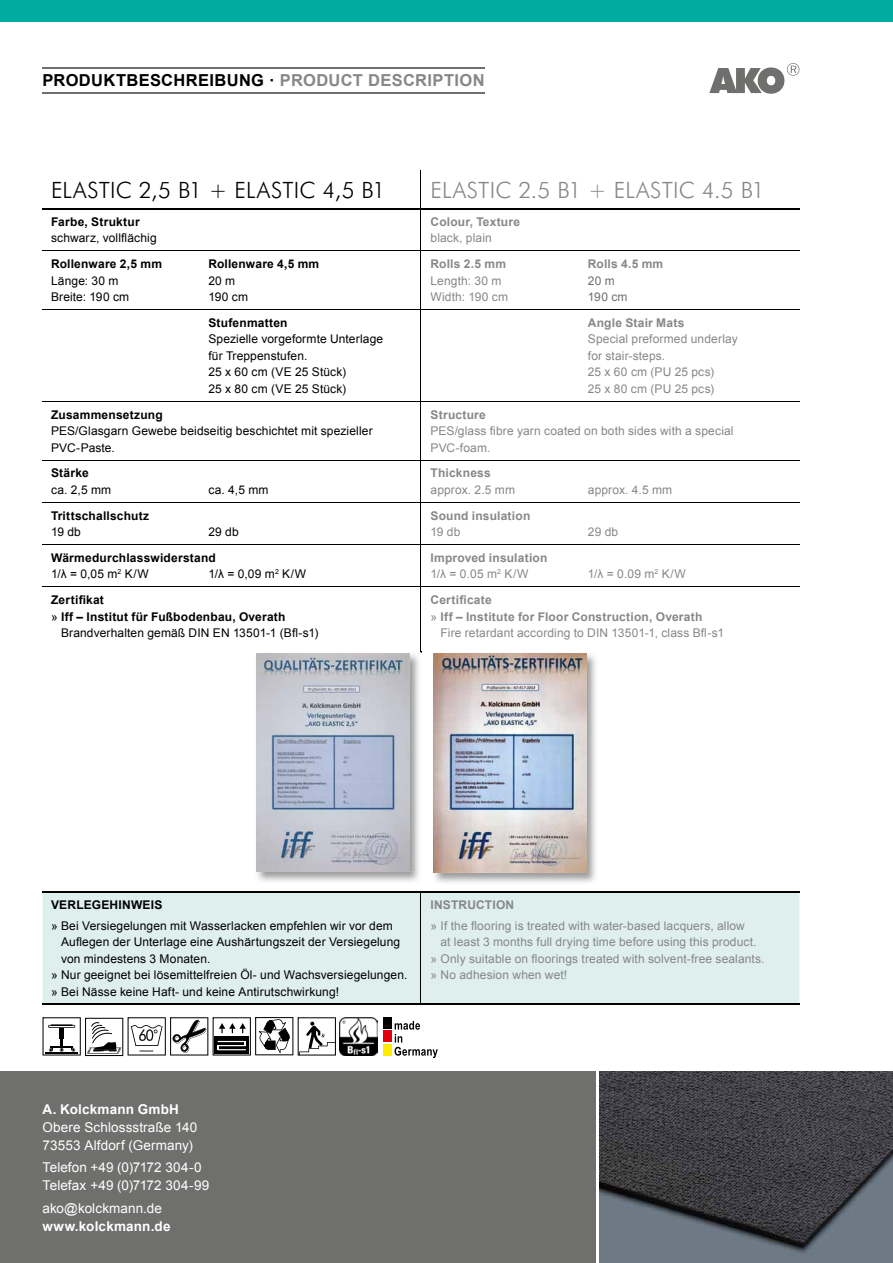
<style>
.page{position:relative;width:893px;height:1263px;background:#fff}
.page>*{position:absolute;margin:0;border:0;box-sizing:border-box;transform-origin:0 0}
.t1{font:300 22.5px "Futura BT";letter-spacing:.01em;color:#000}
.t2{font:300 22.5px "Futura BT";letter-spacing:.01em;color:#878786}
.t3{font:700 16.5px "Arial";letter-spacing:.02em;color:#000}
.t4{font:13.5px/18px "Arial";letter-spacing:.01em;color:#fff}
.t5{font:700 13.5px "Arial";letter-spacing:.015em;color:#fff}
.t6{font:12px/16.5px "Arial";letter-spacing:.01em;color:#000}
.t7{font:12px/16.5px "Arial";letter-spacing:.01em;color:#878786}
.t8{font:700 12px/16.5px "Arial";letter-spacing:.02em;color:#000}
.t9{font:700 12px/16.5px "Arial";letter-spacing:.015em;color:#878786}
.t10{font:12px "Arial";letter-spacing:.015em;color:#6f6f6e}
.s1{color:#878786}
.s2{font-weight:400}
</style>
<div class="page">
<div style="left:0;top:0;width:893px;height:21px;background:#00ab9f"></div>
<div style="left:43px;top:892px;width:756px;height:112px;background:#deefed"></div>
<hr style="left:43px;top:251px;width:378px;height:1px;background:#000">
<hr style="left:421px;top:251px;width:378px;height:1px;background:#000">
<hr style="left:43px;top:309px;width:378px;height:1px;background:#000">
<hr style="left:421px;top:309px;width:378px;height:1px;background:#000">
<hr style="left:43px;top:401px;width:378px;height:1px;background:#000">
<hr style="left:421px;top:401px;width:378px;height:1px;background:#000">
<hr style="left:43px;top:460px;width:378px;height:1px;background:#000">
<hr style="left:421px;top:460px;width:378px;height:1px;background:#000">
<hr style="left:43px;top:502px;width:378px;height:1px;background:#000">
<hr style="left:421px;top:502px;width:378px;height:1px;background:#000">
<hr style="left:43px;top:544px;width:378px;height:1px;background:#000">
<hr style="left:421px;top:544px;width:378px;height:1px;background:#000">
<hr style="left:43px;top:587px;width:378px;height:1px;background:#000">
<hr style="left:421px;top:587px;width:378px;height:1px;background:#000">
<hr style="left:43px;top:208px;width:378px;height:1px;background:#000">
<hr style="left:421px;top:208px;width:378px;height:1px;background:#000">
<hr style="left:43px;top:891px;width:378px;height:1px;background:#000">
<hr style="left:421px;top:891px;width:378px;height:1px;background:#000">
<hr style="left:43px;top:1004px;width:378px;height:1px;background:#000">
<hr style="left:421px;top:1004px;width:378px;height:1px;background:#000">
<hr style="left:421px;top:170px;width:1px;height:39px;background:#000">
<hr style="left:421px;top:209px;width:1px;height:42px;background:#000">
<hr style="left:421px;top:251px;width:1px;height:58px;background:#000">
<hr style="left:421px;top:310px;width:1px;height:91px;background:#000">
<hr style="left:421px;top:401px;width:1px;height:59px;background:#000">
<hr style="left:421px;top:460px;width:1px;height:42px;background:#000">
<hr style="left:421px;top:502px;width:1px;height:42px;background:#000">
<hr style="left:421px;top:545px;width:1px;height:42px;background:#000">
<hr style="left:421px;top:587px;width:1px;height:75px;background:#000">
<hr style="left:421px;top:892px;width:1px;height:112px;background:#000">
<div style="left:0;top:1071px;width:595px;height:192px;background:#6f6f6e"></div>
<img style="left:600px;top:1071px;width:293px;height:192px">
<hr style="left:43px;top:67px;width:442px;height:1px;background:#6f6f6e">
<hr style="left:43px;top:92px;width:442px;height:2px;background:#6f6f6e">
<div style="left:256px;top:652px;width:330px;height:220px;background:#fff"></div>
<img style="left:434px;top:653px;width:162px;height:230px">
<img style="left:433px;top:653px;width:153px;height:220px">
<img style="left:257px;top:651px;width:164px;height:231px">
<img style="left:257px;top:652px;width:164px;height:220px">
<img style="left:256px;top:653px;width:153px;height:219px">
<svg style="left:709px;top:63px;width:90px;height:31px"></svg>
<div style="left:383px;top:1017px;width:9px;height:12px;background:#000"></div>
<div style="left:383px;top:1030px;width:9px;height:12px;background:#e3000f"></div>
<div style="left:383px;top:1044px;width:9px;height:11px;background:#ffed00"></div>
<svg style="left:394px;top:1021px;width:44px;height:37px"></svg>
<img style="left:340px;top:1017px;width:38px;height:39px">
<svg style="left:43px;top:1017px;width:293px;height:39px"></svg>
<h2 class="t3" style="left:43px;top:70px;width:444px">PRODUKTBESCHREIBUNG · <span class="s1">PRODUCT DESCRIPTION</span></h2>
<h1 class="t1" style="left:51px;top:176px;width:336px">ELASTIC 2,5 B1 + ELASTIC 4,5 B1</h1>
<h1 class="t2" style="left:431px;top:176px;width:336px">ELASTIC 2.5 B1 + ELASTIC 4.5 B1</h1>
<p class="t8" style="left:51px;top:214px;width:90px">Farbe, Struktur</p>
<p class="t6" style="left:51px;top:230px;width:107px">schwarz, vollflächig</p>
<p class="t9" style="left:431px;top:214px;width:91px">Colour, Texture</p>
<p class="t7" style="left:431px;top:230px;width:63px">black, plain</p>
<p class="t8" style="left:51px;top:256px;width:112px">Rollenware 2,5 mm</p>
<p class="t8" style="left:208px;top:256px;width:112px">Rollenware 4,5 mm</p>
<p class="t6" style="left:51px;top:272px;width:69px">Länge: 30 m</p>
<p class="t6" style="left:208px;top:272px;width:28px">20 m</p>
<p class="t6" style="left:51px;top:289px;width:80px">Breite: 190 cm</p>
<p class="t6" style="left:208px;top:289px;width:41px">190 cm</p>
<p class="t9" style="left:431px;top:256px;width:77px">Rolls 2.5 mm</p>
<p class="t9" style="left:588px;top:256px;width:77px">Rolls 4.5 mm</p>
<p class="t7" style="left:431px;top:272px;width:72px">Length: 30 m</p>
<p class="t10" style="left:588px;top:272px;width:28px">20 m</p>
<p class="t7" style="left:431px;top:289px;width:79px">Width: 190 cm</p>
<p class="t10" style="left:588px;top:289px;width:41px">190 cm</p>
<p class="t8" style="left:208px;top:315px;width:81px">Stufenmatten</p>
<p class="t6" style="left:208px;top:331px;width:176px">Spezielle vorgeformte Unterlage für Treppenstufen.<br>25 x 60 cm (VE 25 Stück)<br>25 x 80 cm (VE 25 Stück)</p>
<p class="t9" style="left:588px;top:315px;width:98px">Angle Stair Mats</p>
<p class="t7" style="left:588px;top:331px;width:151px">Special preformed underlay for stair-steps.<br>25 x 60 cm (PU 25 pcs)<br>25 x 80 cm (PU 25 pcs)</p>
<p class="t8" style="left:51px;top:406px;width:113px">Zusammensetzung</p>
<p class="t6" style="left:51px;top:423px;width:323px">PES/Glasgarn Gewebe beidseitig beschichtet mit spezieller<br>PVC-Paste.</p>
<p class="t9" style="left:431px;top:406px;width:57px">Structure</p>
<p class="t7" style="left:431px;top:423px;width:305px">PES/glass fibre yarn coated on both sides with a special<br>PVC-foam.</p>
<p class="t8" style="left:51px;top:465px;width:39px">Stärke</p>
<p class="t6" style="left:51px;top:481px;width:62px">ca. 2,5 mm</p>
<p class="t6" style="left:208px;top:481px;width:62px">ca. 4,5 mm</p>
<p class="t9" style="left:431px;top:465px;width:62px">Thickness</p>
<p class="t7" style="left:431px;top:481px;width:86px">approx. 2.5 mm</p>
<p class="t7" style="left:588px;top:481px;width:86px">approx. 4.5 mm</p>
<p class="t8" style="left:51px;top:507px;width:100px">Trittschallschutz</p>
<p class="t6" style="left:51px;top:524px;width:31px">19 db</p>
<p class="t6" style="left:208px;top:524px;width:32px">29 db</p>
<p class="t9" style="left:431px;top:507px;width:101px">Sound insulation</p>
<p class="t7" style="left:431px;top:524px;width:31px">19 db</p>
<p class="t7" style="left:588px;top:524px;width:32px">29 db</p>
<p class="t8" style="left:51px;top:550px;width:166px">Wärmedurchlasswiderstand<br><span class="s2">1/λ = 0,05 m</span><sup>2</sup> <span class="s2">K/W</span></p>
<p class="t6" style="left:208px;top:566px;width:99px">1/λ = 0,09 m<sup>2</sup> K/W</p>
<p class="t9" style="left:431px;top:550px;width:118px">Improved insulation<br><span class="s2">1/λ = 0.05 m</span><sup>2</sup> <span class="s2">K/W</span></p>
<p class="t7" style="left:588px;top:566px;width:99px">1/λ = 0.09 m<sup>2</sup> K/W</p>
<p class="t8" style="left:51px;top:592px;width:54px">Zertifikat</p>
<p class="t8" style="left:51px;top:608px;width:236px"><span class="s2">»</span> Iff – Institut für Fußbodenbau, Overath</p>
<p class="t6" style="left:61px;top:625px;width:259px">Brandverhalten gemäß DIN EN 13501-1 (Bfl-s1)</p>
<p class="t9" style="left:431px;top:592px;width:63px">Certificate</p>
<p class="t9" style="left:431px;top:608px;width:273px"><span class="s2">»</span> Iff – Institute for Floor Construction, Overath</p>
<p class="t7" style="left:441px;top:625px;width:285px">Fire retardant according to DIN 13501-1, class Bfl-s1</p>
<p class="t8" style="left:51px;top:897px;width:113px">VERLEGEHINWEIS</p>
<p class="t6" style="left:51px;top:917px;width:343px">» Bei Versiegelungen mit Wasserlacken empfehlen wir vor dem</p>
<p class="t6" style="left:61px;top:934px;width:341px">Auflegen der Unterlage eine Aushärtungszeit der Versiegelung</p>
<p class="t6" style="left:61px;top:950px;width:151px">von mindestens 3 Monaten.</p>
<p class="t6" style="left:51px;top:967px;width:358px">» Nur geeignet bei lösemittelfreien Öl- und Wachs versiegelungen.</p>
<p class="t6" style="left:51px;top:983px;width:290px">» Bei Nässe keine Haft- und keine Antirutsch wirkung!</p>
<p class="t9" style="left:431px;top:897px;width:85px">INSTRUCTION</p>
<p class="t7" style="left:431px;top:917px;width:316px">» If the flooring is treated with water-based lacquers, allow</p>
<p class="t7" style="left:441px;top:934px;width:317px">at least 3 months full drying time before using this product.</p>
<p class="t7" style="left:431px;top:950px;width:335px">» Only suitable on floorings treated with solvent-free sealants.</p>
<p class="t7" style="left:431px;top:967px;width:138px">» No adhesion when wet!</p>
<p class="t5" style="left:43px;top:1100px;width:138px">A. Kolckmann GmbH</p>
<p class="t4" style="left:43px;top:1118px;width:156px">Obere Schlossstraße 140<br>73553 Alfdorf (Germany)</p>
<p class="t4" style="left:43px;top:1158px;width:168px">Telefon +49 (0)7172 304-0<br>Telefax +49 (0)7172 304-99</p>
<p class="t4" style="left:43px;top:1199px;width:121px">ako@kolckmann.de</p>
<p class="t5" style="left:43px;top:1217px;width:129px">www.kolckmann.de</p>
</div>
